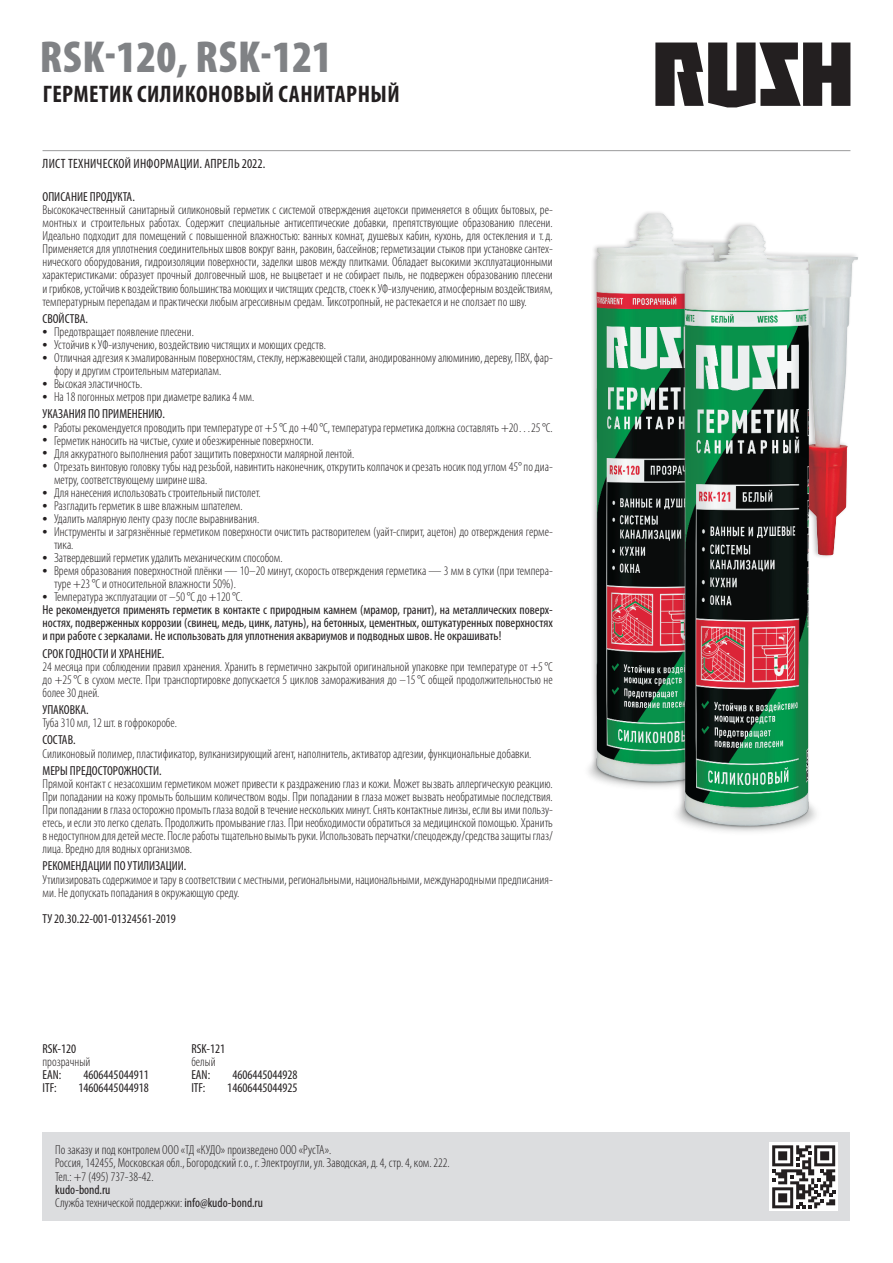
<style>
.page{position:relative;width:893px;height:1263px;background:#fff}
.page>*{position:absolute;margin:0;border:0;box-sizing:border-box;transform-origin:0 0}
.t1{font:900 condensed 45px "Myriad Pro";letter-spacing:.01em;color:#808285}
.t2{font:700 condensed 24px "Myriad Pro";letter-spacing:.02em;color:#231f20}
.t3{font:condensed 13.5px "Myriad Pro";letter-spacing:.02em;color:#231f20}
.t4{font:300 condensed 13.05px/13px "Myriad Pro";color:#231f20}
.t5{font:condensed 13.05px/13px "Myriad Pro";color:#231f20}
.s1{font-size:20.85px}
.s2{font-weight:400}
.s3{font-weight:300;font-size:20.85px}
.s4{font-weight:300}
</style>
<div class="page">
<div style="left:598px;top:179px;width:295px;height:682px;background:#231f20;opacity:.15"></div>
<hr style="left:43px;top:150px;width:807px;height:1px;background:#57585a">
<div style="left:43px;top:1132px;width:807px;height:88px;background:#dcdddf"></div>
<svg style="left:655px;top:43px;width:195px;height:64px"></svg>
<div style="left:770px;top:1143px;width:68px;height:68px;background:linear-gradient(to right,#fff,#fff)"></div>
<svg style="left:772px;top:1145px;width:63px;height:63px;background:#898687"></svg>
<h1 class="t1" style="left:40px;top:28px;width:294px">RSK-120, RSK-121</h1>
<h2 class="t2" style="left:43px;top:79px;width:358px">ГЕРМЕТИК СИЛИКОНОВЫЙ САНИТАРНЫЙ</h2>
<p class="t3" style="left:43px;top:155px;width:224px">ЛИСТ ТЕХНИЧЕСКОЙ ИНФОРМАЦИИ. АПРЕЛЬ 2022.</p>
<p class="t5" style="left:43px;top:190px;width:94px">ОПИСАНИЕ ПРОДУКТА.</p>
<p class="t4" style="left:43px;top:203px;width:512px;text-align:justify">Высококачественный санитарный силиконовый герметик с системой отверждения ацетокси применяется в общих бытовых, ре&shy;монтных и строительных работах. Cодержит специальные антисептические добавки, препятствующие образованию плесени.<br>Идеально подходит для помещений с повышенной влажностью: ванных комнат, душевых кабин, кухонь, для остекления и т.д.<br>Применяется для уплотнения соединительных швов вокруг ванн, раковин, бассейнов; герметизации стыков при установке сантех&shy;нического оборудования, гидроизоляции поверхности, заделки швов между плитками. Обладает высокими эксплуатационными характеристиками: образует прочный долговечный шов, не выцветает и не собирает пыль, не подвержен образованию плесени и грибков, устойчив к воздействию большинства моющих и чистящих средств, стоек к УФ-излучению, атмосферным воздействиям, температурным перепадам и практически любым агрессивным средам. Тиксотропный, не растекается и не сползает по шву.</p>
<p class="t5" style="left:43px;top:312px;width:47px">СВОЙСТВА.</p>
<p class="t4" style="left:43px;top:325px;width:153px"><span class="s1">•</span> Предотвращает появление плесени.</p>
<p class="t4" style="left:43px;top:338px;width:285px"><span class="s1">•</span> Устойчив к УФ-излучению, воздействию чистящих и моющих средств.</p>
<p class="t4" style="left:54px;top:351px;width:500px;text-indent:-12px"><span class="s1">•</span> Отличная адгезия к эмалированным поверхностям, стеклу, нержавеющей стали, анодированному алюминию, дереву, ПВХ, фар&shy;фору и другим строительным материалам.</p>
<p class="t4" style="left:43px;top:377px;width:101px"><span class="s1">•</span> Высокая эластичность.</p>
<p class="t4" style="left:43px;top:388px;width:213px;line-height:17.2px"><span class="s1">•</span> На 18 погонных метров при диаметре валика 4 мм.<br><span class="s2">УКАЗАНИЯ ПО ПРИМЕНЕНИЮ.</span></p>
<p class="t4" style="left:43px;top:421px;width:512px"><span class="s1">•</span> Работы рекомендуется проводить при температуре от +5°С до +40°С, температура герметика должна составлять +20…25°C.</p>
<p class="t4" style="left:43px;top:434px;width:273px"><span class="s1">•</span> Герметик наносить на чистые, сухие и обезжиренные поверхности.</p>
<p class="t4" style="left:43px;top:447px;width:313px"><span class="s1">•</span> Для аккуратного выполнения работ защитить поверхности малярной лентой.</p>
<p class="t4" style="left:54px;top:460px;width:499px;text-indent:-12px"><span class="s1">•</span> Отрезать винтовую головку тубы над резьбой, навинтить наконечник, открутить колпачок и срезать носик под углом 45° по диа&shy;метру, соответствующему ширине шва.</p>
<p class="t4" style="left:43px;top:486px;width:220px"><span class="s1">•</span> Для нанесения использовать строительный пистолет.</p>
<p class="t4" style="left:43px;top:499px;width:202px"><span class="s1">•</span> Разгладить герметик в шве влажным шпателем.</p>
<p class="t4" style="left:43px;top:512px;width:218px"><span class="s1">•</span> Удалить малярную ленту сразу после выравнивания.</p>
<p class="t4" style="left:54px;top:525px;width:500px;text-indent:-12px"><span class="s1">•</span> Инструменты и загрязнённые герметиком поверхности очистить растворителем (уайт-спирит, ацетон) до отверждения герме&shy;тика.</p>
<p class="t4" style="left:43px;top:551px;width:242px"><span class="s1">•</span> Затвердевший герметик удалить механическим способом.</p>
<p class="t4" style="left:54px;top:564px;width:500px;text-indent:-12px"><span class="s1">•</span> Время образования поверхностной плёнки — 10–20 минут, скорость отверждения герметика — 3 мм в сутки (при темпера&shy;туре +23°C и относительной влажности 50%).</p>
<p class="t5" style="left:43px;top:590px;width:512px"><span class="s3">•</span> <span class="s4">Температура эксплуатации от –50°C до +120°C.<br></span>Не рекомендуется применять герметик в контакте с природным камнем (мрамор, гранит), на металлических поверх&shy;ностях, подверженных коррозии (свинец, медь, цинк, латунь), на бетонных, цементных, оштукатуренных поверхностях и при работе с зеркалами. Не использовать для уплотнения аквариумов и подводных швов. Не окрашивать!</p>
<p class="t5" style="left:43px;top:647px;width:123px">СРОК ГОДНОСТИ И ХРАНЕНИЕ.</p>
<p class="t4" style="left:43px;top:660px;width:512px;text-align:justify">24 месяца при соблюдении правил хранения. Хранить в герметично закрытой оригинальной упаковке при температуре от +5°C до +25°C в сухом месте. При транспортировке допускается 5 циклов замораживания до –15°C общей продолжительностью не более 30 дней.</p>
<p class="t5" style="left:43px;top:703px;width:48px">УПАКОВКА.</p>
<p class="t4" style="left:43px;top:716px;width:136px">Туба 310 мл, 12 шт. в гофрокоробе.</p>
<p class="t5" style="left:43px;top:733px;width:35px">СОСТАВ.</p>
<p class="t4" style="left:43px;top:747px;width:490px">Силиконовый полимер, пластификатор, вулканизирующий агент, наполнитель, активатор адгезии, функциональные добавки.</p>
<p class="t5" style="left:43px;top:764px;width:121px">МЕРЫ ПРЕДОСТОРОЖНОСТИ.</p>
<p class="t4" style="left:43px;top:777px;width:512px;text-align:justify">Прямой контакт с незасохшим герметиком может привести к раздражению глаз и кожи. Может вызвать аллергическую реакцию.<br>При попадании на кожу промыть большим количеством воды. При попадании в глаза может вызвать необратимые последствия.<br>При попадании в глаза осторожно промыть глаза водой в течение нескольких минут. Снять контактные линзы, если вы ими пользу&shy;етесь, и если это легко сделать. Продолжить промывание глаз. При необходимости обратиться за медицинской помощью. Хранить в недоступном для детей месте. После работы тщательно вымыть руки. Использовать перчатки/спецодежду/средства защиты глаз/ лица. Вредно для водных организмов.</p>
<p class="t5" style="left:43px;top:859px;width:145px">РЕКОМЕНДАЦИИ ПО УТИЛИЗАЦИИ.</p>
<p class="t4" style="left:43px;top:872px;width:512px">Утилизировать содержимое и тару в соответствии с местными, региональными, национальными, международными предписания&shy;ми. Не допускать попадания в окружающую среду.</p>
<p class="t5" style="left:43px;top:912px;width:135px">ТУ 20.30.22-001-01324561-2019</p>
<p class="t5" style="left:43px;top:1042px;width:35px">RSK-120</p>
<p class="t4" style="left:43px;top:1055px;width:49px">прозрачный</p>
<p class="t5" style="left:43px;top:1068px;width:20px">EAN:</p>
<p class="t5" style="left:84px;top:1068px;width:67px">4606445044911</p>
<p class="t5" style="left:43px;top:1081px;width:16px">ITF:</p>
<p class="t5" style="left:78px;top:1081px;width:72px">14606445044918</p>
<p class="t5" style="left:191px;top:1042px;width:35px">RSK-121</p>
<p class="t4" style="left:191px;top:1055px;width:26px">белый</p>
<p class="t5" style="left:191px;top:1068px;width:20px">EAN:</p>
<p class="t5" style="left:232px;top:1068px;width:67px">4606445044928</p>
<p class="t5" style="left:191px;top:1081px;width:16px">ITF:</p>
<p class="t5" style="left:227px;top:1081px;width:72px">14606445044925</p>
<p class="t4" style="left:55px;top:1143px;width:396px">По заказу и под контролем ООО «ТД «КУДО» произведено ООО «РусТА».<br>Россия, 142455, Московская обл., Богородский г.о., г.Электроугли, ул.Заводская, д.4, стр.4, ком.222.<br>Тел.: +7 (495) 737-38-42.</p>
<p class="t5" style="left:55px;top:1182px;width:209px">kudo-bond.ru<br><span class="s4">Служба технической поддержки:</span> info@kudo-bond.ru</p>
</div>
